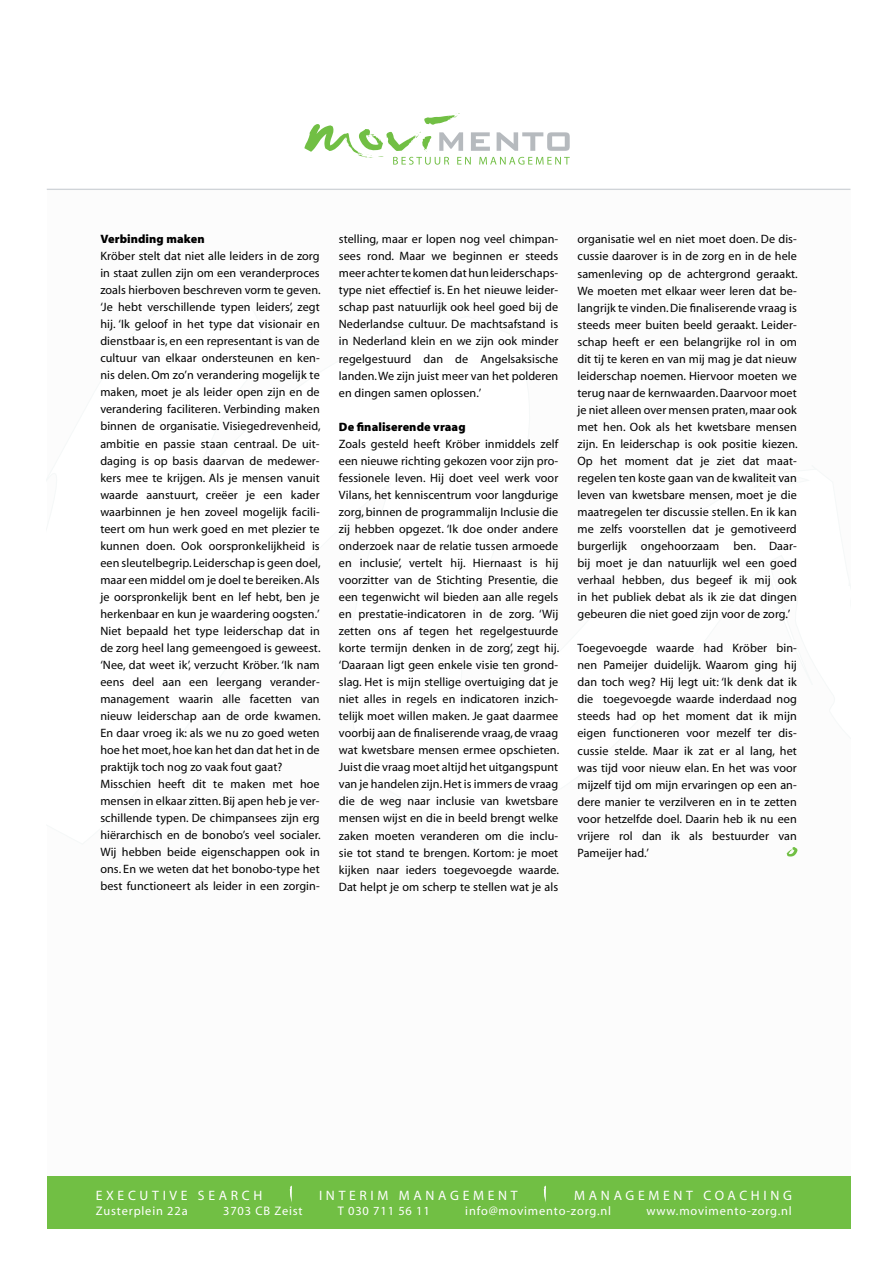
<style>
.page{position:relative;width:893px;height:1263px;background:#fff}
.page>*{position:absolute;margin:0;border:0;box-sizing:border-box;transform-origin:0 0}
.t1{font:13.65px "Myriad";letter-spacing:.27em;color:#fff}
.t2{font:12.45px "Myriad";letter-spacing:.065em;color:#fff}
.t3{font:12.15px/17.1px "Myriad MM 400 600";letter-spacing:.005em;color:#000;text-align:justify}
.t4{font:12.15px "Myriad MM 830 600";letter-spacing:.005em;color:#000}
</style>
<div class="page">
<div style="left:47px;top:1176px;width:803px;height:53px;background:#71bf44"></div>
<svg style="left:304px;top:113px;width:266px;height:52px"></svg>
<svg style="left:289px;top:1185px;width:3px;height:17px"></svg>
<svg style="left:543px;top:1185px;width:3px;height:17px"></svg>
<hr style="left:47px;top:189px;width:803px;height:1px;background:#d0d4d8">
<svg style="left:787px;top:847px;width:10px;height:9px"></svg>
<p class="t4" style="left:100px;top:233px;width:106px">Verbinding maken</p>
<p class="t3" style="left:100px;top:248px;width:222px;text-align:left">Kröber stelt dat niet alle leiders in de zorg in staat zullen zijn om een veranderproces zoals hierboven beschreven vorm te geven. ‘Je hebt verschillende typen leiders’, zegt hij. ‘Ik geloof in het type dat visionair en dienstbaar is, en een representant is van de cultuur van elkaar ondersteunen en ken&shy;nis delen. Om zo’n verandering mogelijk te maken, moet je als leider open zijn en de verandering faciliteren. Verbinding maken binnen de organisatie. Visiegedrevenheid, ambitie en passie staan centraal. De uit&shy;daging is op basis daarvan de medewer&shy;kers mee te krijgen. Als je mensen vanuit waarde aanstuurt, creëer je een kader waarbinnen je hen zoveel mogelijk facili&shy;teert om hun werk goed en met plezier te kunnen doen. Ook oorspronkelijkheid is een sleutelbegrip. Leiderschap is geen doel, maar een middel om je doel te bereiken. Als je oorspronkelijk bent en lef hebt, ben je herkenbaar en kun je waardering oogsten.’ Niet bepaald het type leiderschap dat in de zorg heel lang gemeengoed is geweest. ‘Nee, dat weet ik’, verzucht Kröber. ‘Ik nam eens deel aan een leergang verander&shy;management waarin alle facetten van nieuw leiderschap aan de orde kwamen.<br>En daar vroeg ik: als we nu zo goed weten hoe het moet, hoe kan het dan dat het in de praktijk toch nog zo vaak fout gaat?<br>Misschien heeft dit te maken met hoe mensen in elkaar zitten. Bij apen heb je ver&shy;schillende typen. De chimpansees zijn erg hiërarchisch en de bonobo’s veel socialer.<br>Wij hebben beide eigenschappen ook in ons. En we weten dat het bonobo-type het best functioneert als leider in een zorgin-</p>
<p class="t3" style="left:339px;top:231px;width:221px">stelling, maar er lopen nog veel chimpan&shy;sees rond. Maar we beginnen er steeds meer achter te komen dat hun leiderschaps&shy;type niet effectief is. En het nieuwe leider&shy;schap past natuurlijk ook heel goed bij de Nederlandse cultuur. De machtsafstand is in Nederland klein en we zijn ook minder regelgestuurd dan de Angelsaksische landen. We zijn juist meer van het polderen en dingen samen oplossen.’</p>
<p class="t4" style="left:339px;top:420px;width:128px">De finaliserende vraag</p>
<p class="t3" style="left:339px;top:436px;width:222px">Zoals gesteld heeft Kröber inmiddels zelf een nieuwe richting gekozen voor zijn pro&shy;fessionele leven. Hij doet veel werk voor Vilans, het kenniscentrum voor langdurige zorg, binnen de programmalijn Inclusie die zij hebben opgezet. ‘Ik doe onder andere onderzoek naar de relatie tussen armoede en inclusie’, vertelt hij. Hiernaast is hij voorzitter van de Stichting Presentie, die een tegenwicht wil bieden aan alle regels en prestatie-indicatoren in de zorg. ‘Wij zetten ons af tegen het regelgestuurde korte termijn denken in de zorg’, zegt hij. ‘Daaraan ligt geen enkele visie ten grond&shy;slag. Het is mijn stellige overtuiging dat je niet alles in regels en indicatoren inzich&shy;telijk moet willen maken. Je gaat daarmee voorbij aan de finaliserende vraag, de vraag wat kwetsbare mensen ermee opschieten.<br>Juist die vraag moet altijd het uitgangspunt van je handelen zijn. Het is immers de vraag die de weg naar inclusie van kwetsbare mensen wijst en die in beeld brengt welke zaken moeten veranderen om die inclu&shy;sie tot stand te brengen. Kortom: je moet kijken naar ieders toegevoegde waarde.<br>Dat helpt je om scherp te stellen wat je als</p>
<p class="t3" style="left:577px;top:231px;width:222px">organisatie wel en niet moet doen. De dis&shy;cussie daarover is in de zorg en in de hele samenleving op de achtergrond geraakt.<br>We moeten met elkaar weer leren dat be&shy;langrijk te vinden. Die finaliserende vraag is steeds meer buiten beeld geraakt. Leider&shy;schap heeft er een belangrijke rol in om dit tij te keren en van mij mag je dat nieuw leiderschap noemen. Hiervoor moeten we terug naar de kernwaarden. Daarvoor moet je niet alleen over mensen praten, maar ook met hen. Ook als het kwetsbare mensen zijn. En leiderschap is ook positie kiezen.<br>Op het moment dat je ziet dat maat&shy;regelen ten koste gaan van de kwaliteit van leven van kwetsbare mensen, moet je die maatregelen ter discussie stellen. En ik kan me zelfs voorstellen dat je gemotiveerd burgerlijk ongehoorzaam ben. Daar&shy;bij moet je dan natuurlijk wel een goed verhaal hebben, dus begeef ik mij ook in het publiek debat als ik zie dat dingen gebeuren die niet goed zijn voor de zorg.’</p>
<p class="t3" style="left:577px;top:640px;width:221px">Toegevoegde waarde had Kröber bin&shy;nen Pameijer duidelijk. Waarom ging hij dan toch weg? Hij legt uit: ‘Ik denk dat ik die toegevoegde waarde inderdaad nog steeds had op het moment dat ik mijn eigen functioneren voor mezelf ter dis&shy;cussie stelde. Maar ik zat er al lang, het was tijd voor nieuw elan. En het was voor mijzelf tijd om mijn ervaringen op een an&shy;dere manier te verzilveren en in te zetten voor hetzelfde doel. Daarin heb ik nu een vrijere rol dan ik als bestuurder van Pameijer had.’</p>
<p class="t1" style="left:96px;top:1189px;width:168px">EXECUTIVE SEARCH</p>
<p class="t1" style="left:319px;top:1189px;width:200px">INTERIM MANAGEMENT</p>
<p class="t1" style="left:574px;top:1189px;width:219px">MANAGEMENT COACHING</p>
<p class="t2" style="left:96px;top:1204px;width:93px">Zusterplein 22a</p>
<p class="t2" style="left:223px;top:1204px;width:81px">3703 CB Zeist</p>
<p class="t2" style="left:338px;top:1204px;width:94px">T 030 711 56 11</p>
<p class="t2" style="left:465px;top:1204px;width:147px">info@movimento-zorg.nl</p>
<p class="t2" style="left:646px;top:1204px;width:147px">www.movimento-zorg.nl</p>
</div>
